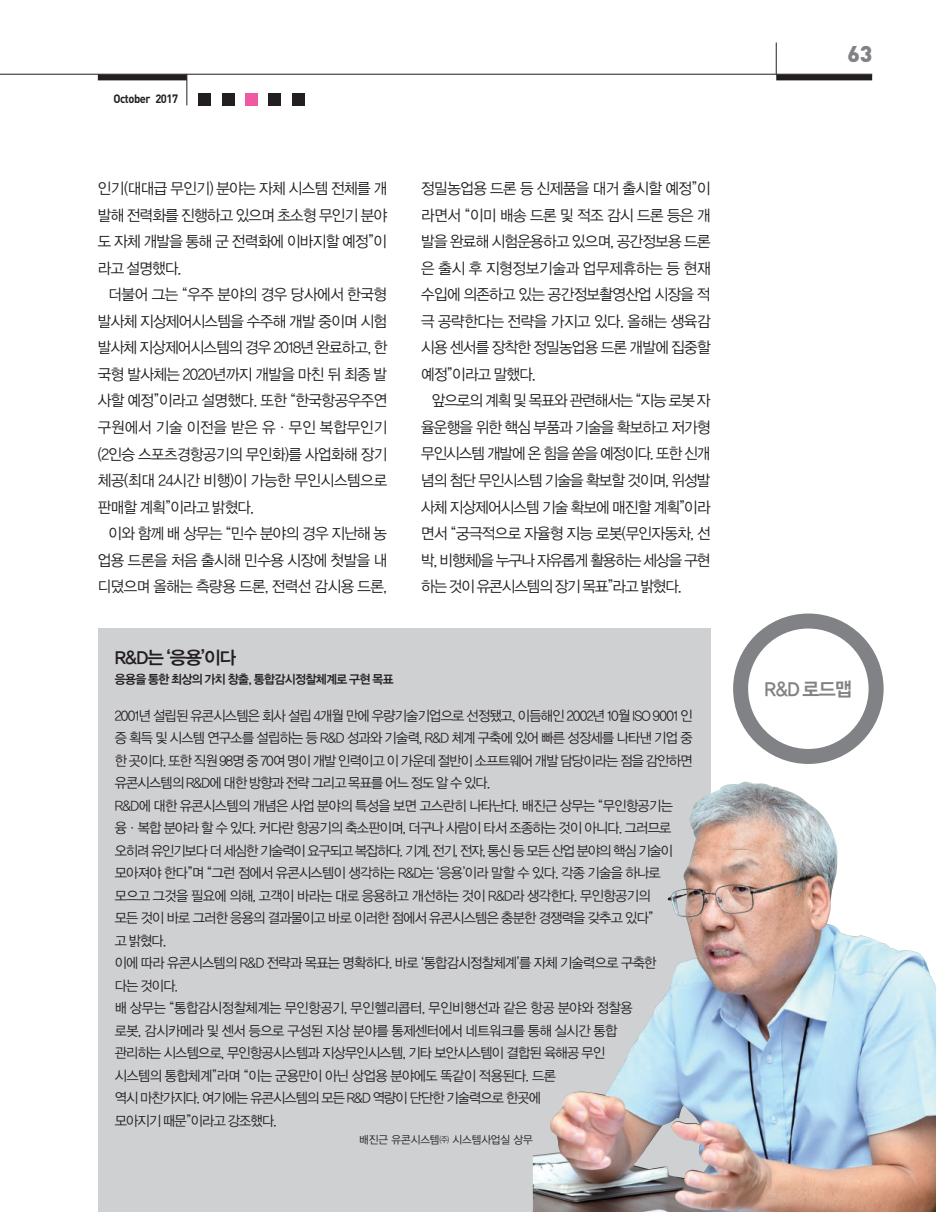
<style>
.page{position:relative;width:936px;height:1212px;background:#fff}
.page>*{position:absolute;margin:0;border:0;box-sizing:border-box;transform-origin:0 0}
.t1{font:900 22.5px "DIN";color:#808285}
.t2{font:19.5px "YDVYGO Std 14";color:#808285;scale:.95 1}
.t3{font:18px "YDVYGO Std 14";color:#231f20}
.t4{font:15.45px/26.5px "YDVYGO Std 12";letter-spacing:-.04em;color:#231f20;text-align:justify;scale:.95 1}
.t5{font:13.95px/22.5px "YDVYGO Std 12";letter-spacing:-.05em;color:#231f20;scale:.95 1}
.t6{font:12.45px "YDVYGO Std 14";letter-spacing:-.045em;color:#231f20;scale:.95 1}
.t7{font:700 12px "DIN";letter-spacing:-.045em;color:#231f20;scale:.93 1}
.t8{font:10.95px "YDVYGO Std 12";letter-spacing:-.01em;color:#231f20;scale:.96 1}
</style>
<div class="page">
<div style="left:98px;top:628px;width:612px;height:584px;background:#cfd0d2"></div>
<hr style="left:0;top:74px;width:872px;height:1px;background:#231f20">
<div style="left:776px;top:74px;width:96px;height:6px;background:#231f20"></div>
<div style="left:98px;top:74px;width:89px;height:6px;background:#231f20"></div>
<hr style="left:776px;top:43px;width:1px;height:31px;background:#231f20">
<hr style="left:186px;top:74px;width:1px;height:31px;background:#231f20">
<div style="left:245px;top:93px;width:13px;height:13px;background:#ef59a1"></div>
<div style="left:222px;top:93px;width:12px;height:13px;background:#231f20"></div>
<div style="left:198px;top:93px;width:13px;height:13px;background:#231f20"></div>
<div style="left:268px;top:93px;width:13px;height:13px;background:#231f20"></div>
<div style="left:292px;top:93px;width:13px;height:13px;background:#231f20"></div>
<div style="left:733px;top:613px;width:150px;height:151px;border:15px solid #808285;border-radius:50%"></div>
<img style="left:533px;top:782px;width:402px;height:430px">
<p class="t7" style="left:113px;top:92px;width:71px">October 2017</p>
<p class="t4" style="left:98px;top:175px;width:306px">인기(대대급 무인기) 분야는 자체 시스템 전체를 개 발해 전력화를 진행하고 있으며 초소형 무인기 분야 도 자체 개발을 통해 군 전력화에 이바지할 예정”이 라고 설명했다.</p>
<p class="t4" style="left:98px;top:282px;width:306px;text-indent:11px">더불어 그는 “우주 분야의 경우 당사에서 한국형 발사체 지상제어시스템을 수주해 개발 중이며 시험 발사체 지상제어시스템의 경우 2018년 완료하고, 한 국형 발사체는 2020년까지 개발을 마친 뒤 최종 발 사할 예정”이라고 설명했다. 또한 “한국항공우주연 구원에서 기술 이전을 받은 유·무인 복합무인기 (2인승 스포츠경항공기의 무인화)를 사업화해 장기 체공(최대 24시간 비행)이 가능한 무인시스템으로 판매할 계획”이라고 밝혔다.</p>
<p class="t4" style="left:98px;top:520px;width:306px;text-indent:11px">이와 함께 배 상무는 “민수 분야의 경우 지난해 농 업용 드론을 처음 출시해 민수용 시장에 첫발을 내 디뎠으며 올해는 측량용 드론, 전력선 감시용 드론,</p>
<p class="t4" style="left:421px;top:175px;width:306px">정밀농업용 드론 등 신제품을 대거 출시할 예정”이 라면서 “이미 배송 드론 및 적조 감시 드론 등은 개 발을 완료해 시험운용하고 있으며, 공간정보용 드론 은 출시 후 지형정보기술과 업무제휴하는 등 현재 수입에 의존하고 있는 공간정보촬영산업 시장을 적 극 공략한다는 전략을 가지고 있다. 올해는 생육감 시용 센서를 장착한 정밀농업용 드론 개발에 집중할 예정”이라고 말했다.</p>
<p class="t4" style="left:421px;top:388px;width:306px;text-indent:11px">앞으로의 계획 및 목표와 관련해서는 “지능 로봇 자 율운행을 위한 핵심 부품과 기술을 확보하고 저가형 무인시스템 개발에 온 힘을 쏟을 예정이다. 또한 신개 념의 첨단 무인시스템 기술을 확보할 것이며, 위성발 사체 지상제어시스템 기술 확보에 매진할 계획”이라 면서 “궁극적으로 자율형 지능 로봇(무인자동차, 선 박, 비행체)을 누구나 자유롭게 활용하는 세상을 구현 하는 것이 유콘시스템의 장기 목표”라고 밝혔다.</p>
<p class="t3" style="left:115px;top:649px;width:123px">R&amp;D는 ‘응용’이다</p>
<p class="t6" style="left:115px;top:673px;width:295px">응용을 통한 최상의 가치 창출, 통합감시정찰체계로 구현 목표</p>
<p class="t5" style="left:115px;top:704px;width:609px">2001년 설립된 유콘시스템은 회사 설립 4개월 만에 우량기술기업으로 선정됐고, 이듬해인 2002년 10월 ISO 9001 인 증 획득 및 시스템 연구소를 설립하는 등 R&amp;D 성과와 기술력, R&amp;D 체계 구축에 있어 빠른 성장세를 나타낸 기업 중 한 곳이다. 또한 직원 98명 중 70여 명이 개발 인력이고 이 가운데 절반이 소프트웨어 개발 담당이라는 점을 감안하면 유콘시스템의 R&amp;D에 대한 방향과 전략 그리고 목표를 어느 정도 알 수 있다.<br>R&amp;D에 대한 유콘시스템의 개념은 사업 분야의 특성을 보면 고스란히 나타난다. 배진근 상무는 “무인항공기는 융·복합 분야라 할 수 있다. 커다란 항공기의 축소판이며, 더구나 사람이 타서 조종하는 것이 아니다. 그러므로 오히려 유인기보다 더 세심한 기술력이 요구되고 복잡하다. 기계, 전기, 전자, 통신 등 모든 산업 분야의 핵심 기술이 모아져야 한다”며 “그런 점에서 유콘시스템이 생각하는 R&amp;D는 ‘응용’이라 말할 수 있다. 각종 기술을 하나로 모으고 그것을 필요에 의해, 고객이 바라는 대로 응용하고 개선하는 것이 R&amp;D라 생각한다. 무인항공기의<br>모든 것이 바로 그러한 응용의 결과물이고 바로 이러한 점에서 유콘시스템은 충분한 경쟁력을 갖추고 있다”<br>고 밝혔다.<br>이에 따라 유콘시스템의 R&amp;D 전략과 목표는 명확하다. 바로 ‘통합감시정찰체계’를 자체 기술력으로 구축한<br>다는 것이다.<br>배 상무는 “통합감시정찰체계는 무인항공기, 무인헬리콥터, 무인비행선과 같은 항공 분야와 정찰용<br>로봇, 감시카메라 및 센서 등으로 구성된 지상 분야를 통제센터에서 네트워크를 통해 실시간 통합<br>관리하는 시스템으로, 무인항공시스템과 지상무인시스템, 기타 보안시스템이 결합된 육해공 무인<br>시스템의 통합체계”라며 “이는 군용만이 아닌 상업용 분야에도 똑같이 적용된다. 드론<br>역시 마찬가지다. 여기에는 유콘시스템의 모든 R&amp;D 역량이 단단한 기술력으로 한곳에<br>모아지기 때문”이라고 강조했다.</p>
<p class="t8" style="left:359px;top:1134px;width:182px">배진근 유콘시스템㈜ 시스템사업실 상무</p>
<h1 class="t1" style="left:847px;top:41px;width:26px">63</h1>
<h2 class="t2" style="left:764px;top:679px;width:94px">R&amp;D 로드맵</h2>
</div>
